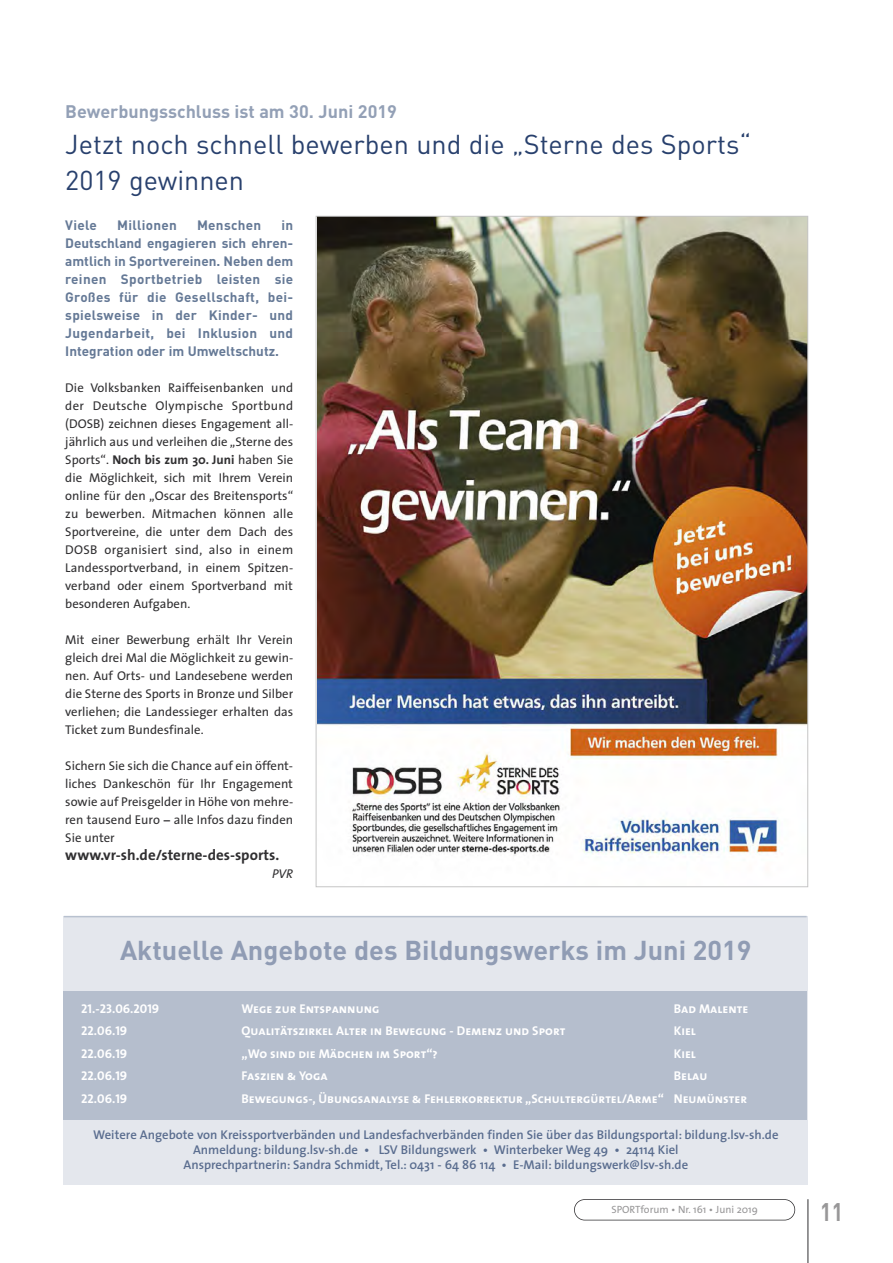
<style>
.page{position:relative;width:893px;height:1263px;background:#fff}
.page>*{position:absolute;margin:0;border:0;box-sizing:border-box;transform-origin:0 0}
.t1{font:27px/36px "DIN";color:#28406d}
.t2{font:700 27px "DIN";color:#909cb4}
.t3{font:700 25.2px "DIN";color:#989798;scale:.83 1}
.t4{font:700 18px "DIN";color:#93a0b6}
.t5{font:700 15px "The Sans";color:#302f31}
.t6{font:700 13.5px/18px "DIN";letter-spacing:.02em;color:#657996;text-align:justify}
.t7{font:12.75px/18px "The Sans";color:#302f31;text-align:justify}
.t8{font:600 12.75px/15px "The Sans";color:#5a6d8f;text-align:center}
.t9{font:12.75px "The Sans Bold Caps";color:#fff}
.t10{font:italic 12.75px "The Sans";color:#302f31}
.t11{font:10.5px "The Sans";color:#989798}
.s1{font-weight:700}
.s2{font-family:"Helvetica Neue";font-weight:500;font-style:italic}
</style>
<div class="page">
<div style="left:64px;top:916px;width:744px;height:268px;background:#e4e7ed"></div>
<div style="left:574px;top:1199px;width:221px;height:21px;border:2px solid #302f31;border-radius:11px"></div>
<hr style="left:807px;top:1199px;width:1px;height:64px;background:#302f31">
<div style="left:64px;top:991px;width:743px;height:129px;background:#b5becd"></div>
<img style="left:318px;top:218px;width:488px;height:638px">
<hr style="left:64px;top:916px;width:743px;height:1px;background:#b8c1cf">
<h3 class="t4" style="left:65px;top:101px;width:333px">Bewerbungsschluss ist am 30. Juni 2019</h3>
<h1 class="t1" style="left:65px;top:127px;width:687px">Jetzt noch schnell bewerben und die „Sterne des Sports“<br>2019 gewinnen</h1>
<p class="t6" style="left:65px;top:216px;width:33px">Viele</p>
<p class="t6" style="left:117px;top:216px;width:61px">Millionen</p>
<p class="t6" style="left:197px;top:216px;width:66px">Menschen</p>
<p class="t6" style="left:65px;top:216px;width:229px;text-indent:216px">in Deutschland engagieren sich ehren&shy;amtlich in Sportvereinen. Neben dem reinen Sportbetrieb leisten sie Großes für die Gesellschaft, bei&shy;spielsweise in der Kinder- und Jugendarbeit, bei Inklusion und Integration oder im Umweltschutz.</p>
<p class="t7" style="left:65px;top:379px;width:229px">Die Volksbanken Raiffeisenbanken und der Deutsche Olympische Sportbund (DOSB) zeichnen dieses Engagement all&shy;jährlich aus und verleihen die „Sterne des Sports“. <span class="s1">Noch bis zum 30. Juni</span> haben Sie die Möglichkeit, sich mit Ihrem Verein online für den „Oscar des Breitensports“ zu bewerben. Mitmachen können alle Sportvereine, die unter dem Dach des DOSB organisiert sind, also in einem Landessportverband, in einem Spitzen&shy;verband oder einem Sportverband mit besonderen Aufgaben.</p>
<p class="t7" style="left:65px;top:632px;width:229px">Mit einer Bewerbung erhält Ihr Verein gleich drei Mal die Möglichkeit zu gewin&shy;nen. Auf Orts- und Landesebene werden die Sterne des Sports in Bronze und Silber verliehen; die Landessieger erhalten das Ticket zum Bundesfinale.</p>
<p class="t7" style="left:65px;top:758px;width:229px">Sichern Sie sich die Chance auf ein öffent&shy;liches Dankeschön für Ihr Engagement sowie auf Preisgelder in Höhe von mehre&shy;ren tausend Euro <span class="s2">−</span> alle Infos dazu finden Sie unter</p>
<p class="t5" style="left:65px;top:849px;width:216px">www.vr-sh.de/sterne-des-sports.</p>
<p class="t10" style="left:272px;top:868px;width:23px">PVR</p>
<h1 class="t2" style="left:120px;top:935px;width:633px">Aktuelle Angebote des Bildungswerks im Juni 2019</h1>
<p class="t9" style="left:81px;top:1004px;width:80px">21.-23.06.2019</p>
<p class="t9" style="left:242px;top:1004px;width:139px">Wege zur Entspannung</p>
<p class="t9" style="left:674px;top:1004px;width:76px">Bad Malente</p>
<p class="t9" style="left:81px;top:1026px;width:48px">22.06.19</p>
<p class="t9" style="left:242px;top:1026px;width:325px">Qualitätszirkel Alter in Bewegung - Demenz und Sport</p>
<p class="t9" style="left:674px;top:1026px;width:24px">Kiel</p>
<p class="t9" style="left:81px;top:1049px;width:48px">22.06.19</p>
<p class="t9" style="left:242px;top:1049px;width:198px">„Wo sind die Mädchen im Sport“?</p>
<p class="t9" style="left:674px;top:1049px;width:24px">Kiel</p>
<p class="t9" style="left:81px;top:1071px;width:48px">22.06.19</p>
<p class="t9" style="left:242px;top:1071px;width:88px">Faszien &amp; Yoga</p>
<p class="t9" style="left:674px;top:1071px;width:35px">Belau</p>
<p class="t9" style="left:81px;top:1094px;width:48px">22.06.19</p>
<p class="t9" style="left:242px;top:1094px;width:507px">Bewegungs-, Übungsanalyse &amp; Fehlerkorrektur „Schultergürtel/Arme“ Neumünster</p>
<p class="t8" style="left:93px;top:1129px;width:687px">Weitere Angebote von Kreissportverbänden und Landesfachverbänden finden Sie über das Bildungsportal: bildung.lsv-sh.de<br>Anmeldung: bildung.lsv-sh.de • LSV Bildungswerk • Winterbeker Weg 49 • 24114 Kiel<br>Ansprechpartnerin: Sandra Schmidt, Tel.: 0431 - 64 86 114 • E-Mail: bildungswerk@lsv-sh.de</p>
<p class="t11" style="left:611px;top:1205px;width:148px">SPORTforum • Nr. 161 • Juni 2019</p>
<h2 class="t3" style="left:820px;top:1197px;width:29px">11</h2>
</div>
